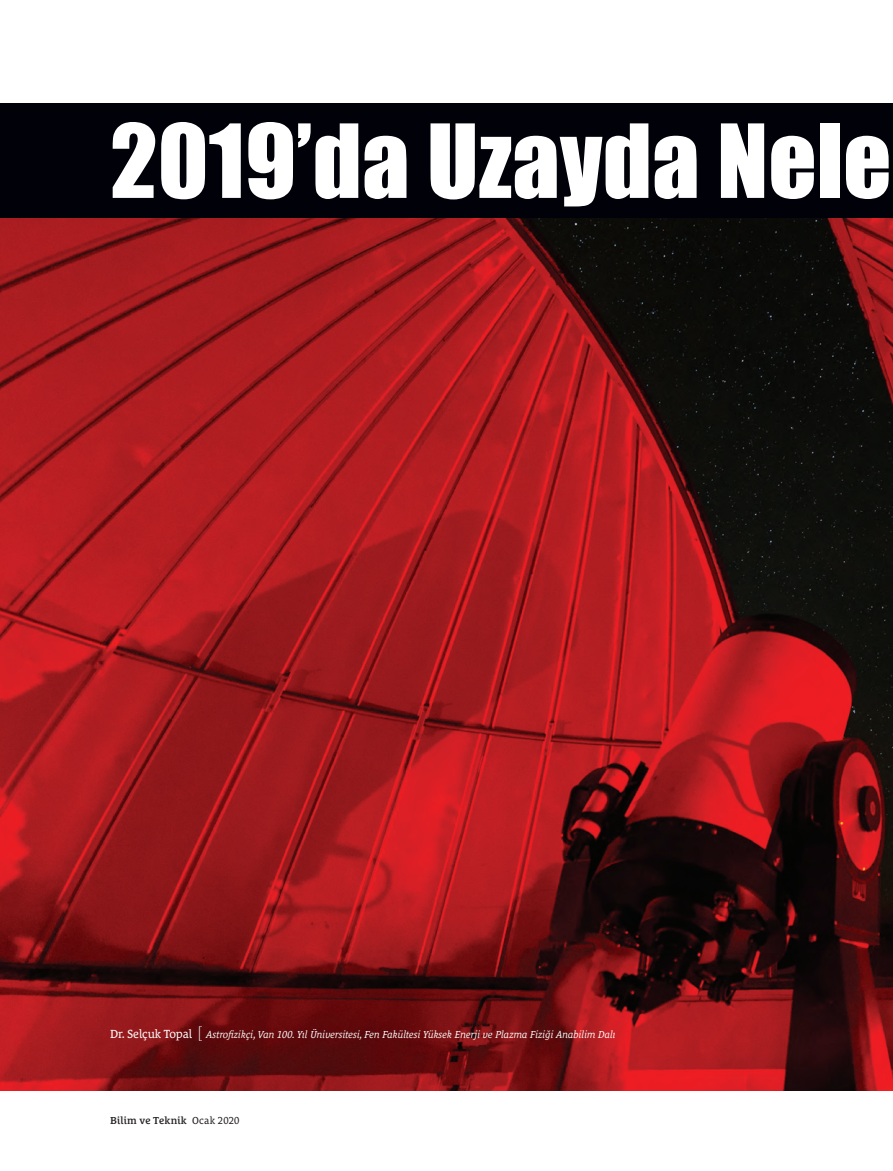
<style>
.page{position:relative;width:893px;height:1171px;background:#fff}
.page>*{position:absolute;margin:0;border:0;box-sizing:border-box;transform-origin:0 0}
.t1{font:94.2px "Impact";letter-spacing:.005em;color:#fff}
.t2{font:italic 10.35px "Le Monde Courrier Pro";letter-spacing:-.01em;color:#fff}
.t3{font:600 10.35px "Le Monde Courrier Pro";letter-spacing:.01em;color:#231f20}
.s1{font-style:normal;font-size:12px}
.s2{font-family:"Le Monde Sans Pro";font-weight:300;font-style:normal;font-stretch:expanded;font-size:16.2px}
.s3{font-weight:400}
</style>
<div class="page">
<img style="left:0;top:218px;width:892px;height:872px">
<div style="left:0;top:104px;width:892px;height:114px;background:#010209"></div>
<h1 class="t1" style="left:110px;top:88px;width:782px">2019’da Uzayda Nele</h1>
<p class="t2" style="left:110px;top:1026px;width:507px"><span class="s1">Dr. Selçuk Topal</span> <span class="s2">[</span> Astrofizikçi, Van 100. Yıl Üniversitesi, Fen Fakültesi Yüksek Enerji ve Plazma Fiziği Anabilim Dalı</p>
<p class="t3" style="left:110px;top:1112px;width:131px">Bilim ve Teknik <span class="s3">Ocak 2020</span></p>
</div>
